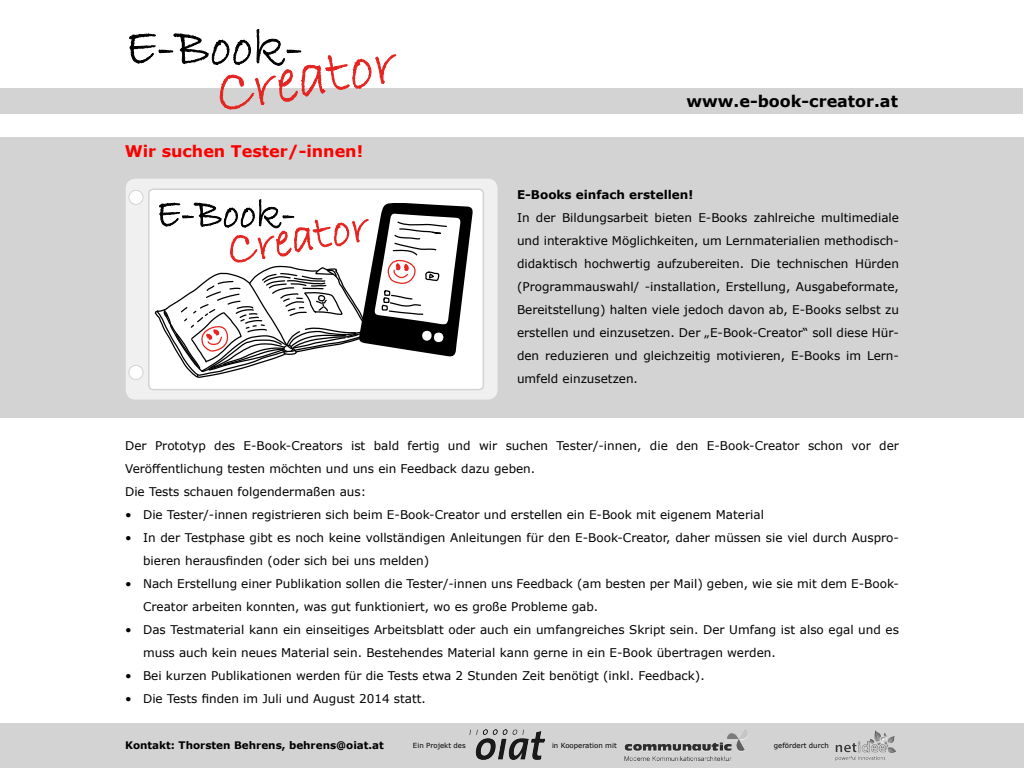
<style>
.page{position:relative;width:1024px;height:768px;background:#fff}
.page>*{position:absolute;margin:0;border:0;box-sizing:border-box;transform-origin:0 0}
.t1{font:700 16px "Verdana";color:#fc0000}
.t2{font:700 16px "Verdana";color:#000}
.t3{font:12px/23px "Verdana";color:#000}
.t4{font:700 12px "Verdana";color:#000}
.t5{font:700 10.4px "Verdana";color:#000}
.t6{font:7px "Verdana";color:#000}
</style>
<div class="page">
<div style="left:0;top:88px;width:1023px;height:26px;background:#d3d3d3"></div>
<div style="left:0;top:137px;width:1024px;height:281px;background:#d3d3d3"></div>
<svg style="left:129px;top:29px;width:268px;height:81px"></svg>
<div style="left:0;top:723px;width:1024px;height:45px;background:#d3d3d3"></div>
<div style="left:125px;top:178px;width:373px;height:222px;background:#f0f0f0;border-radius:10px"></div>
<div style="left:124px;top:177px;width:375px;height:224px;border:1px solid #d3d3d3;border-radius:10px"></div>
<div style="left:149px;top:189px;width:334px;height:201px;background:#fff;border-radius:4px"></div>
<div style="left:148px;top:188px;width:336px;height:202px;border:1px solid #d3d3d3;border-radius:4px"></div>
<div style="left:129px;top:365px;width:14px;height:15px;background:#fff;border-radius:50%"></div>
<div style="left:129px;top:365px;width:14px;height:15px;border:1px solid #d3d3d3;border-radius:50%"></div>
<div style="left:129px;top:190px;width:14px;height:14px;background:#fff;border-radius:50%"></div>
<div style="left:129px;top:190px;width:14px;height:15px;border:1px solid #d3d3d3;border-radius:50%"></div>
<svg style="left:154px;top:199px;width:319px;height:179px"></svg>
<img style="left:625px;top:729px;width:123px;height:31px">
<img style="left:835px;top:730px;width:61px;height:31px">
<img style="left:469px;top:730px;width:75px;height:29px">
<h1 class="t1" style="left:125px;top:140px;width:240px">Wir suchen Tester/-innen!</h1>
<h1 class="t2" style="left:687px;top:90px;width:213px">www.e-book-creator.at</h1>
<p class="t4" style="left:517px;top:186px;width:178px">E-Books einfach erstellen!</p>
<p class="t3" style="left:517px;top:206px;width:384px;text-align:justify">In der Bildungsarbeit bieten E-Books zahlreiche multimediale und interaktive Möglichkeiten, um Lernmaterialien methodisch&shy;didaktisch hochwertig aufzubereiten. Die technischen Hürden (Programmauswahl/ -installation, Erstellung, Ausgabeformate, Bereitstellung) halten viele jedoch davon ab, E-Books selbst zu erstellen und einzusetzen. Der „E-Book-Creator“ soll diese Hür&shy;den reduzieren und gleichzeitig motivieren, E-Books im Lern&shy;umfeld einzusetzen.</p>
<p class="t3" style="left:125px;top:434px;width:775px">Der Prototyp des E-Book-Creators ist bald fertig und wir suchen Tester/-innen, die den E-Book-Creator schon vor der<br>Veröffentlichung testen möchten und uns ein Feedback dazu geben.<br>Die Tests schauen folgendermaßen aus:</p>
<p class="t3" style="left:125px;top:503px;width:640px">• Die Tester/-innen registrieren sich beim E-Book-Creator und erstellen ein E-Book mit eigenem Material</p>
<p class="t3" style="left:143px;top:526px;width:757px;text-indent:-18px">• In der Testphase gibt es noch keine vollständigen Anleitungen für den E-Book-Creator, daher müssen sie viel durch Auspro&shy;bieren herausfinden (oder sich bei uns melden)</p>
<p class="t3" style="left:143px;top:572px;width:757px;text-indent:-18px">• Nach Erstellung einer Publikation sollen die Tester/-innen uns Feedback (am besten per Mail) geben, wie sie mit dem E-Book-<br>Creator arbeiten konnten, was gut funktioniert, wo es große Probleme gab.</p>
<p class="t3" style="left:143px;top:618px;width:757px;text-indent:-18px">• Das Testmaterial kann ein einseitiges Arbeitsblatt oder auch ein umfangreiches Skript sein. Der Umfang ist also egal und es muss auch kein neues Material sein. Bestehendes Material kann gerne in ein E-Book übertragen werden.</p>
<p class="t3" style="left:125px;top:664px;width:581px">• Bei kurzen Publikationen werden für die Tests etwa 2 Stunden Zeit benötigt (inkl. Feedback).</p>
<p class="t3" style="left:125px;top:688px;width:302px">• Die Tests finden im Juli und August 2014 statt.</p>
<p class="t5" style="left:125px;top:737px;width:260px">Kontakt: Thorsten Behrens, behrens@oiat.at</p>
<p class="t6" style="left:413px;top:741px;width:54px">Ein Projekt des</p>
<p class="t6" style="left:552px;top:741px;width:66px">in Kooperation mit</p>
<p class="t6" style="left:774px;top:741px;width:56px">gefördert durch</p>
</div>
